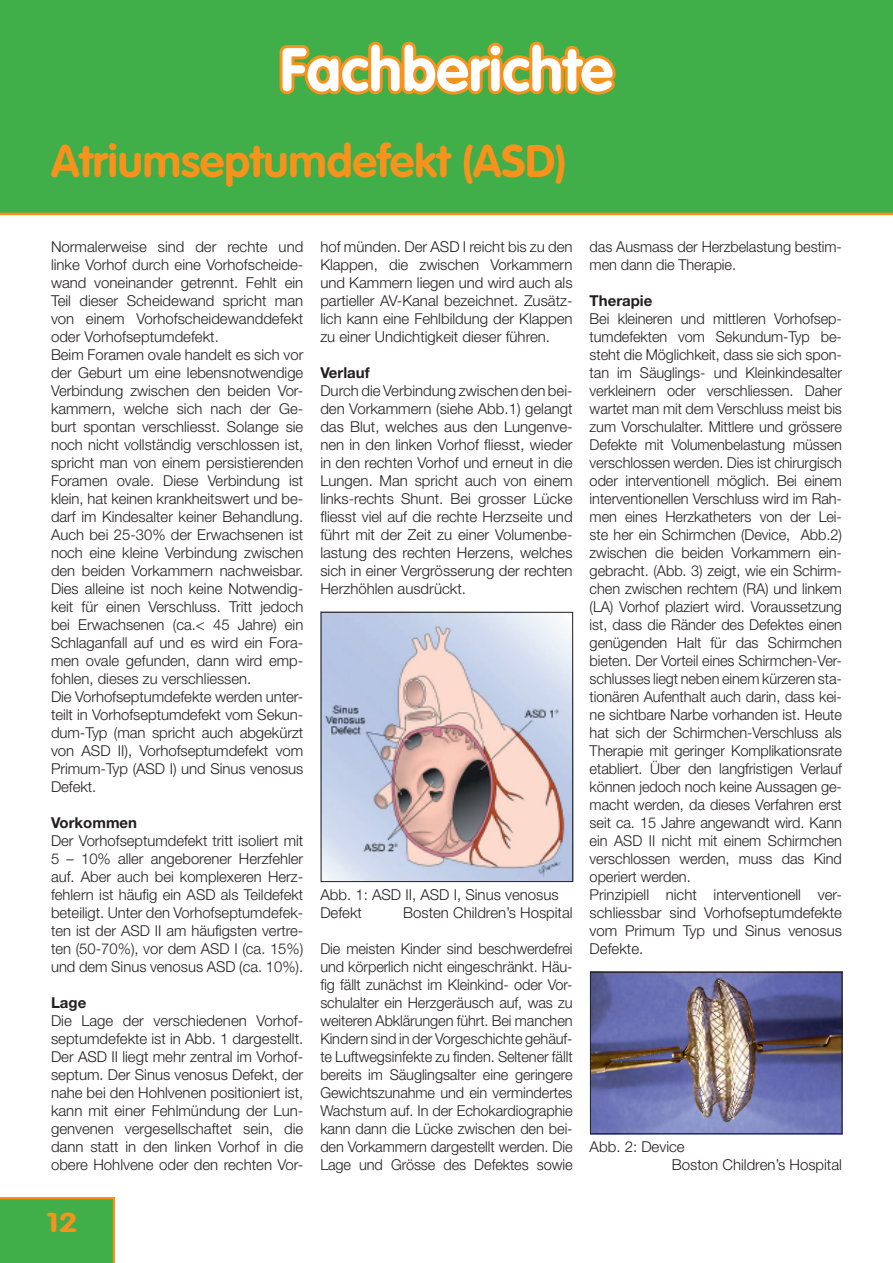
<style>
.page{position:relative;width:893px;height:1263px;background:#fff}
.page>*{position:absolute;margin:0;border:0;box-sizing:border-box;transform-origin:0 0}
.t1{font:700 60px "VAG Rounded Std";color:#fff}
.t2{font:700 45px "VAG Rounded Std";color:#f7931d}
.t3{font:700 27px "VAG Rounded Std";color:#f7931d;scale:1.26 1}
.t4{font:300 15px/18px "Helvetica Neue LT Std";letter-spacing:-.005em;color:#231f20}
.t5{font:700 15px "Helvetica Neue LT Std";color:#231f20}
</style>
<div class="page">
<div style="left:0;top:0;width:893px;height:213px;background:#40ae49"></div>
<svg style="left:279px;top:41px;width:337px;height:54px"></svg>
<svg style="left:0;top:1197px;width:115px;height:66px;background:#49ac46"></svg>
<hr style="left:0;top:213px;width:893px;height:2px;background:#f7931d">
<img style="left:323px;top:614px;width:248px;height:266px">
<div style="left:321px;top:612px;width:252px;height:270px;border:1px solid #231f20"></div>
<img style="left:592px;top:974px;width:248px;height:158px">
<div style="left:590px;top:972px;width:252px;height:162px;border:1px solid #231f20"></div>
<h1 class="t1" style="left:280px;top:35px;width:335px">Fachberichte</h1>
<h2 class="t2" style="left:51px;top:135px;width:517px">Atriumseptumdefekt (ASD)</h2>
<p class="t4" style="left:51px;top:237px;width:254px">Normalerweise sind der rechte und linke Vorhof durch eine Vorhofscheide&shy;wand voneinander getrennt. Fehlt ein Teil dieser Scheidewand spricht man von einem Vorhofscheidewanddefekt oder Vorhofseptumdefekt.<br>Beim Foramen ovale handelt es sich vor der Geburt um eine lebensnotwendige Verbindung zwischen den beiden Vor&shy;kammern, welche sich nach der Ge&shy;burt spontan verschliesst. Solange sie noch nicht vollständig verschlossen ist, spricht man von einem persistierenden Foramen ovale. Diese Verbindung ist klein, hat keinen krankheitswert und be&shy;darf im Kindesalter keiner Behandlung.<br>Auch bei 25-30% der Erwachsenen ist noch eine kleine Verbindung zwischen den beiden Vorkammern nachweisbar.<br>Dies alleine ist noch keine Notwendig&shy;keit für einen Verschluss. Tritt jedoch bei Erwachsenen (ca.&lt; 45 Jahre) ein Schlaganfall auf und es wird ein Fora&shy;men ovale gefunden, dann wird emp&shy;fohlen, dieses zu verschliessen.<br>Die Vorhofseptumdefekte werden unter&shy;teilt in Vorhofseptumdefekt vom Sekun&shy;dum-Typ (man spricht auch abgekürzt von ASD II), Vorhofseptumdefekt vom Primum-Typ (ASD I) und Sinus venosus Defekt.</p>
<p class="t5" style="left:51px;top:813px;width:88px">Vorkommen</p>
<p class="t4" style="left:51px;top:831px;width:254px;text-align:justify">Der Vorhofseptumdefekt tritt isoliert mit 5 – 10% aller angeborener Herzfehler auf. Aber auch bei komplexeren Herz&shy;fehlern ist häufig ein ASD als Teildefekt beteiligt. Unter den Vorhofseptumdefek&shy;ten ist der ASD II am häufigsten vertre&shy;ten (50-70%), vor dem ASD I (ca. 15%) und dem Sinus venosus ASD (ca. 10%).</p>
<p class="t5" style="left:51px;top:993px;width:37px">Lage</p>
<p class="t4" style="left:51px;top:1011px;width:254px;text-align:justify">Die Lage der verschiedenen Vorhof&shy;septumdefekte ist in Abb. 1 dargestellt.<br>Der ASD II liegt mehr zentral im Vorhof&shy;septum. Der Sinus venosus Defekt, der nahe bei den Hohlvenen positioniert ist, kann mit einer Fehlmündung der Lun&shy;genvenen vergesellschaftet sein, die dann statt in den linken Vorhof in die obere Hohlvene oder den rechten Vor-</p>
<h3 class="t3" style="left:46px;top:1206px;width:27px">12</h3>
<p class="t4" style="left:320px;top:237px;width:254px;text-align:justify">hof münden. Der ASD I reicht bis zu den Klappen, die zwischen Vorkammern und Kammern liegen und wird auch als partieller AV-Kanal bezeichnet. Zusätz&shy;lich kann eine Fehlbildung der Klappen zu einer Undichtigkeit dieser führen.</p>
<p class="t5" style="left:320px;top:363px;width:51px">Verlauf</p>
<p class="t4" style="left:320px;top:381px;width:254px;text-align:justify">Durch die Verbindung zwischen den bei&shy;den Vorkammern (siehe Abb.1) gelangt das Blut, welches aus den Lungenve&shy;nen in den linken Vorhof fliesst, wieder in den rechten Vorhof und erneut in die Lungen. Man spricht auch von einem links-rechts Shunt. Bei grosser Lücke fliesst viel auf die rechte Herzseite und führt mit der Zeit zu einer Volumenbe&shy;lastung des rechten Herzens, welches sich in einer Vergrösserung der rechten Herzhöhlen ausdrückt.</p>
<p class="t4" style="left:320px;top:885px;width:240px">Abb. 1: ASD II, ASD I, Sinus venosus<br>Defekt</p>
<p class="t4" style="left:403px;top:903px;width:171px">Bosten Children’s Hospital</p>
<p class="t4" style="left:320px;top:939px;width:254px;text-align:justify">Die meisten Kinder sind beschwerdefrei und körperlich nicht eingeschränkt. Häu&shy;fig fällt zunächst im Kleinkind- oder Vor&shy;schulalter ein Herzgeräusch auf, was zu weiteren Abklärungen führt. Bei manchen Kindern sind in der Vorgeschichte gehäuf&shy;te Luftwegsinfekte zu finden. Seltener fällt bereits im Säuglingsalter eine geringere Gewichtszunahme und ein vermindertes Wachstum auf. In der Echokardiographie kann dann die Lücke zwischen den bei&shy;den Vorkammern dargestellt werden. Die Lage und Grösse des Defektes sowie</p>
<p class="t4" style="left:590px;top:237px;width:254px">das Ausmass der Herzbelastung bestim&shy;men dann die Therapie.</p>
<p class="t5" style="left:590px;top:291px;width:64px">Therapie</p>
<p class="t4" style="left:590px;top:309px;width:254px">Bei kleineren und mittleren Vorhofsep&shy;tumdefekten vom Sekundum-Typ be&shy;steht die Möglichkeit, dass sie sich spon&shy;tan im Säuglings- und Kleinkindesalter verkleinern oder verschliessen. Daher wartet man mit dem Verschluss meist bis zum Vorschulalter. Mittlere und grössere Defekte mit Volumenbelastung müssen verschlossen werden. Dies ist chirurgisch oder interventionell möglich. Bei einem interventionellen Verschluss wird im Rah&shy;men eines Herzkatheters von der Lei&shy;ste her ein Schirmchen (Device, Abb.2) zwischen die beiden Vorkammern ein&shy;gebracht. (Abb. 3) zeigt, wie ein Schirm&shy;chen zwischen rechtem (RA) und linkem (LA) Vorhof plaziert wird. Voraussetzung ist, dass die Ränder des Defektes einen genügenden Halt für das Schirmchen bieten. Der Vorteil eines Schirmchen-Ver&shy;schlusses liegt neben einem kürzeren sta&shy;tionären Aufenthalt auch darin, dass kei&shy;ne sichtbare Narbe vorhanden ist. Heute hat sich der Schirmchen-Verschluss als Therapie mit geringer Komplikationsrate etabliert. Über den langfristigen Verlauf können jedoch noch keine Aussagen ge&shy;macht werden, da dieses Verfahren erst seit ca. 15 Jahre angewandt wird. Kann ein ASD II nicht mit einem Schirmchen verschlossen werden, muss das Kind operiert werden.<br>Prinzipiell nicht interventionell ver&shy;schliessbar sind Vorhofseptumdefekte vom Primum Typ und Sinus venosus Defekte.</p>
<p class="t4" style="left:672px;top:1137px;width:172px;text-indent:-82px">Abb. 2: Device<br>Boston Children’s Hospital</p>
</div>
